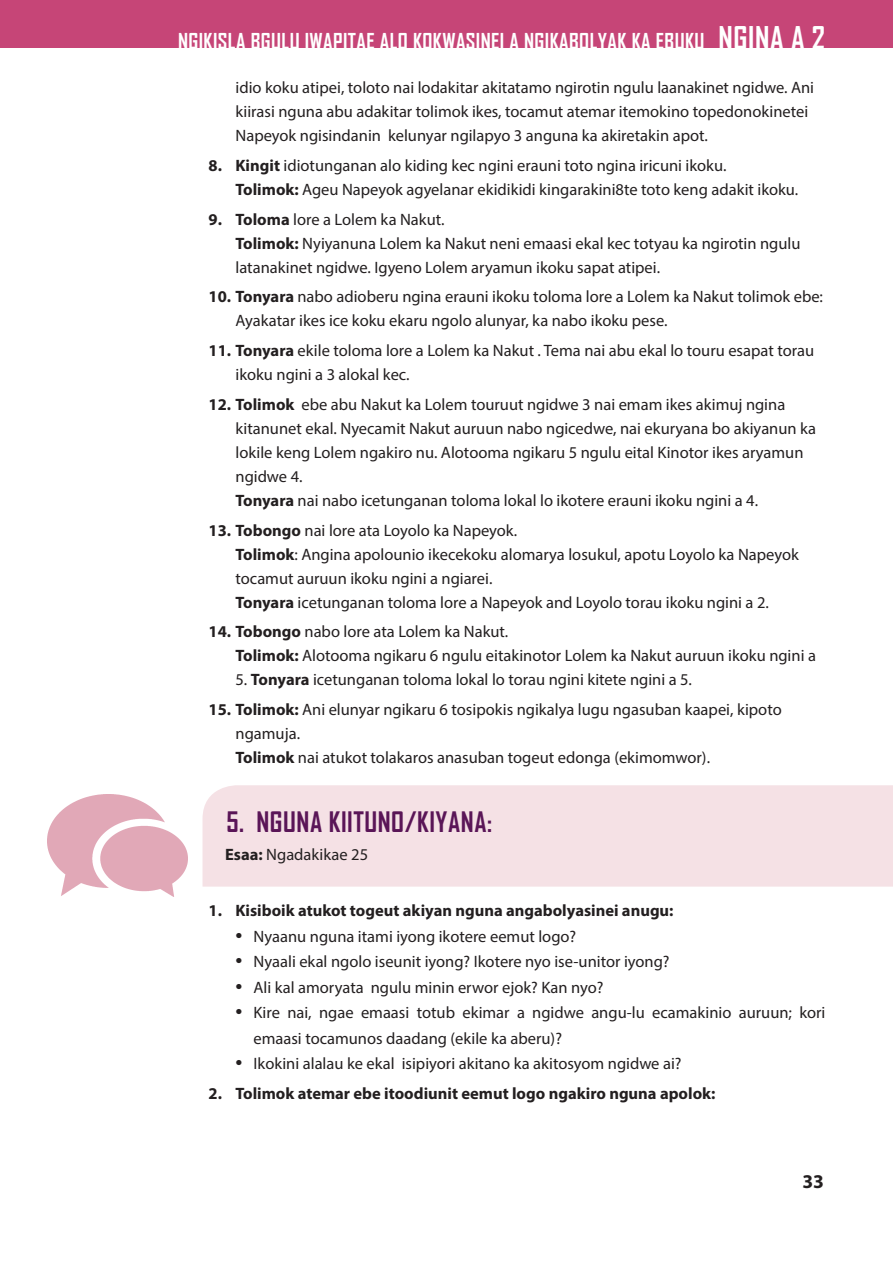
<style>
.page{position:relative;width:893px;height:1263px;background:#fff}
.page>*{position:absolute;margin:0;border:0;box-sizing:border-box;transform-origin:0 0}
.t1{font:700 27px "Agency FB";letter-spacing:.02em;color:#5a1557}
.t2{font:700 21px "Agency FB";letter-spacing:.02em;color:#fff}
.t3{font:700 19.5px "Myriad Pro";color:#231f20}
.t4{font:16.5px/24px "Myriad Pro";color:#231f20}
.t5{font:700 16.5px "Myriad Pro";color:#231f20}
.s1{font-size:30px}
.s2{font-weight:700}
.s3{font-size:24.75px}
</style>
<div class="page">
<div style="left:0;top:0;width:893px;height:48px;background:#c64577"></div>
<div style="left:202px;top:785px;width:691px;height:102px;background:#f5e1e5"></div>
<img style="left:48px;top:794px;width:139px;height:103px">
<p class="t2" style="left:178px;top:28px;width:649px">NGIKISLA BGULU IWAPITAE ALO KOKWASINEI A NGIKABOLYAK KA EBUKU <span class="s1">NGINA A 2</span></p>
<p class="t4" style="left:236px;top:76px;width:580px">idio koku atipei, toloto nai lodakitar akitatamo ngirotin ngulu laanakinet ngidwe. Ani kiirasi nguna abu adakitar tolimok ikes, tocamut atemar itemokino topedonokinetei<br>Napeyok ngisindanin kelunyar ngilapyo 3 anguna ka akiretakin apot.</p>
<p class="t4" style="left:236px;top:153px;width:564px;text-indent:-27px"><span class="s2">8. Kingit</span> idiotunganan alo kiding kec ngini erauni toto ngina iricuni ikoku.<br><span class="s2">Tolimok:</span> Ageu Napeyok agyelanar ekidikidi kingarakini8te toto keng adakit ikoku.</p>
<p class="t4" style="left:236px;top:207px;width:567px;text-indent:-27px"><span class="s2">9. Toloma</span> lore a Lolem ka Nakut.<br><span class="s2">Tolimok:</span> Nyiyanuna Lolem ka Nakut neni emaasi ekal kec totyau ka ngirotin ngulu latanakinet ngidwe. Igyeno Lolem aryamun ikoku sapat atipei.</p>
<p class="t4" style="left:236px;top:285px;width:589px;text-indent:-27px"><span class="s2">10. Tonyara</span> nabo adioberu ngina erauni ikoku toloma lore a Lolem ka Nakut tolimok ebe:<br>Ayakatar ikes ice koku ekaru ngolo alunyar, ka nabo ikoku pese.</p>
<p class="t4" style="left:236px;top:338px;width:580px;text-indent:-27px"><span class="s2">11. Tonyara</span> ekile toloma lore a Lolem ka Nakut . Tema nai abu ekal lo touru esapat torau ikoku ngini a 3 alokal kec.</p>
<p class="t4" style="left:236px;top:392px;width:582px;text-indent:-27px"><span class="s2">12. Tolimok</span> ebe abu Nakut ka Lolem touruut ngidwe 3 nai emam ikes akimuj ngina kitanunet ekal. Nyecamit Nakut auruun nabo ngicedwe, nai ekuryana bo akiyanun ka lokile keng Lolem ngakiro nu. Alotooma ngikaru 5 ngulu eital Kinotor ikes aryamun ngidwe 4.<br><span class="s2">Tonyara</span> nai nabo icetunganan toloma lokal lo ikotere erauni ikoku ngini a 4.</p>
<p class="t4" style="left:236px;top:518px;width:565px;text-indent:-27px"><span class="s2">13. Tobongo</span> nai lore ata Loyolo ka Napeyok.<br><span class="s2">Tolimok</span>: Angina apolounio ikecekoku alomarya losukul, apotu Loyolo ka Napeyok tocamut auruun ikoku ngini a ngiarei.<br><span class="s2">Tonyara</span> icetunganan toloma lore a Napeyok and Loyolo torau ikoku ngini a 2.</p>
<p class="t4" style="left:236px;top:619px;width:582px;text-indent:-27px"><span class="s2">14. Tobongo</span> nabo lore ata Lolem ka Nakut.<br><span class="s2">Tolimok:</span> Alotooma ngikaru 6 ngulu eitakinotor Lolem ka Nakut auruun ikoku ngini a</p>
<p class="t4" style="left:236px;top:667px;width:458px">5. <span class="s2">Tonyara</span> icetunganan toloma lokal lo torau ngini kitete ngini a 5.</p>
<p class="t4" style="left:236px;top:697px;width:548px;text-indent:-27px"><span class="s2">15. Tolimok:</span> Ani elunyar ngikaru 6 tosipokis ngikalya lugu ngasuban kaapei, kipoto ngamuja.<br><span class="s2">Tolimok</span> nai atukot tolakaros anasuban togeut edonga (ekimomwor).</p>
<h1 class="t1" style="left:226px;top:805px;width:113px">5. NGUNA KIITU</h1>
<h1 class="t1" style="left:378px;top:805px;width:116px">NO/KIYANA:</h1>
<p class="t4" style="left:225px;top:842px;width:145px"><span class="s2">Esaa:</span> Ngadakikae 25</p>
<p class="t5" style="left:208px;top:900px;width:466px">1. Kisiboik atukot togeut akiyan nguna angabolyasinei anugu:</p>
<p class="t4" style="left:236px;top:924px;width:342px"><span class="s3">•</span> Nyaanu nguna itami iyong ikotere eemut logo?</p>
<p class="t4" style="left:236px;top:950px;width:436px"><span class="s3">•</span> Nyaali ekal ngolo iseunit iyong? Ikotere nyo ise-unitor iyong?</p>
<p class="t4" style="left:236px;top:975px;width:369px"><span class="s3">•</span> Ali kal amoryata ngulu minin erwor ejok? Kan nyo?</p>
<p class="t4" style="left:254px;top:1000px;width:573px;line-height:25.5px;text-indent:-18px"><span class="s3">•</span> Kire nai, ngae emaasi totub ekimar a ngidwe angu-lu ecamakinio auruun; kori emaasi tocamunos daadang (ekile ka aberu)?</p>
<p class="t4" style="left:236px;top:1052px;width:448px"><span class="s3">•</span> Ikokini alalau ke ekal isipiyori akitano ka akitosyom ngidwe ai?</p>
<p class="t5" style="left:209px;top:1083px;width:508px">2. Tolimok atemar ebe itoodiunit eemut logo ngakiro nguna apolok:</p>
<p class="t3" style="left:802px;top:1168px;width:23px">33</p>
</div>
